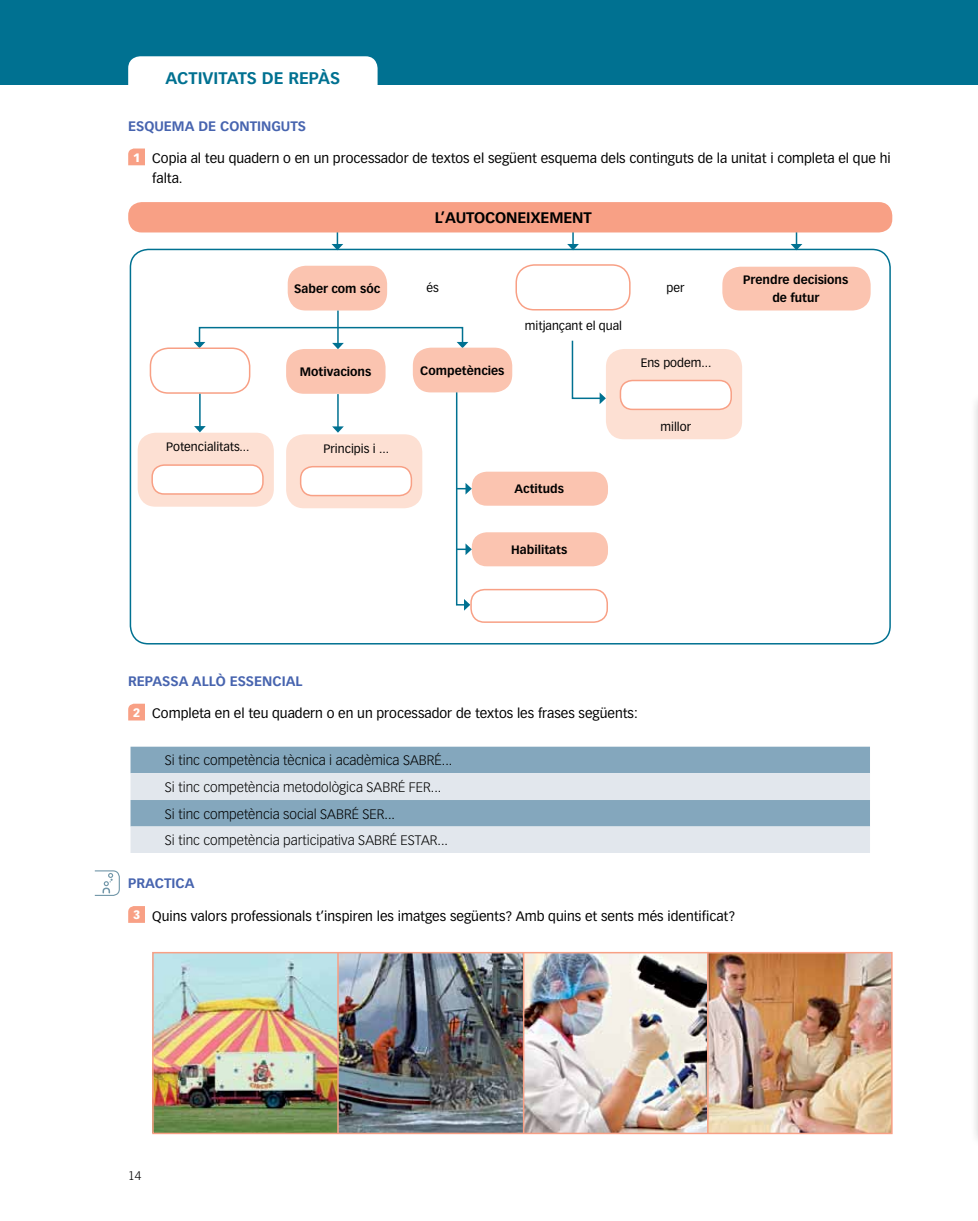
<style>
.page{position:relative;width:978px;height:1221px;background:#fff}
.page>*{position:absolute;margin:0;border:0;box-sizing:border-box;transform-origin:0 0}
.t1{font:700 16.5px "Vectora LT Std";color:#007191}
.t2{font:700 15px "Vectora LT Std";letter-spacing:-.01em;color:#000}
.t3{font:13.5px/19.5px "Vectora LT Std";color:#000}
.t4{font:300 13.5px/26.5px "Vectora LT Std";color:#000}
.t5{font:700 13.5px "Vectora LT Std";color:#4764af}
.t6{font:700 12px/18px "Vectora LT Std";color:#000;text-align:center}
.t7{font:12px "Vectora LT Std";color:#000}
.t8{font:300 12px "Trade Gothic LT Std";color:#000}
.s1{font-weight:900;font-size:12px;color:#fff}
</style>
<div class="page">
<div style="left:0;top:0;width:978px;height:85px;background:#007191"></div>
<div style="left:128px;top:56px;width:250px;height:29px;background:#fff"></div>
<svg style="left:128px;top:148px;width:17px;height:17px"></svg>
<svg style="left:128px;top:703px;width:17px;height:17px"></svg>
<svg style="left:128px;top:906px;width:17px;height:16px"></svg>
<img style="left:155px;top:954px;width:735px;height:177px">
<div style="left:152px;top:951px;width:741px;height:183px;border:2px solid #f8a085"></div>
<div style="left:130px;top:249px;width:761px;height:395px;border:2px solid #007191;border-radius:18px"></div>
<svg style="left:332px;top:232px;width:11px;height:18px"></svg>
<svg style="left:791px;top:232px;width:11px;height:18px"></svg>
<svg style="left:567px;top:232px;width:12px;height:18px"></svg>
<svg style="left:571px;top:340px;width:35px;height:64px"></svg>
<div style="left:199px;top:327px;width:264px;height:16px;border:2px solid #007191"></div>
<svg style="left:194px;top:342px;width:11px;height:5px"></svg>
<svg style="left:457px;top:342px;width:11px;height:5px"></svg>
<div style="left:128px;top:202px;width:764px;height:30px;background:#f8a085;border-radius:14px"></div>
<div style="left:288px;top:266px;width:99px;height:44px;background:#fbc4b0;border-radius:18px"></div>
<div style="left:722px;top:267px;width:149px;height:43px;background:#fbc4b0;border-radius:18px"></div>
<div style="left:150px;top:347px;width:100px;height:47px;border:2px solid #f8a085;border-radius:18px"></div>
<div style="left:515px;top:264px;width:116px;height:46px;border:2px solid #f8a085;border-radius:18px"></div>
<div style="left:606px;top:349px;width:136px;height:90px;background:#fde0d3;border-radius:18px"></div>
<div style="left:620px;top:380px;width:111px;height:29px;background:#fff;border-radius:12px"></div>
<div style="left:620px;top:380px;width:112px;height:30px;border:2px solid #f8a085;border-radius:12px"></div>
<hr style="left:337px;top:310px;width:2px;height:33px;background:#007191">
<svg style="left:332px;top:343px;width:12px;height:6px"></svg>
<hr style="left:337px;top:394px;width:2px;height:33px;background:#007191">
<svg style="left:332px;top:426px;width:12px;height:6px"></svg>
<div style="left:286px;top:349px;width:100px;height:45px;background:#fbc4b0;border-radius:18px"></div>
<div style="left:286px;top:434px;width:136px;height:74px;background:#fde0d3;border-radius:18px"></div>
<div style="left:301px;top:466px;width:110px;height:29px;background:#fff;border-radius:12px"></div>
<div style="left:300px;top:466px;width:112px;height:30px;border:2px solid #f8a085;border-radius:12px"></div>
<hr style="left:337px;top:952px;width:2px;height:181px;background:#f8a085">
<hr style="left:523px;top:952px;width:1px;height:181px;background:#f8a085">
<hr style="left:707px;top:951px;width:2px;height:181px;background:#f8a085">
<div style="left:413px;top:347px;width:99px;height:45px;background:#fbc4b0;border-radius:18px"></div>
<div style="left:472px;top:471px;width:136px;height:34px;background:#fbc4b0;border-radius:15px"></div>
<div style="left:472px;top:532px;width:136px;height:34px;background:#fbc4b0;border-radius:15px"></div>
<div style="left:470px;top:589px;width:138px;height:34px;border:2px solid #f8a085;border-radius:14px"></div>
<svg style="left:455px;top:392px;width:17px;height:218px"></svg>
<div style="left:131px;top:746px;width:739px;height:27px;background:#84a7bd"></div>
<svg style="left:131px;top:773px;width:739px;height:80px;background:#c3d2dd"></svg>
<div style="left:970px;top:391px;width:8px;height:757px;background:#f9f9f9"></div>
<hr style="left:977px;top:398px;width:1px;height:737px;background:#f2e4ce">
<div style="left:138px;top:432px;width:136px;height:74px;background:#fde0d3;border-radius:18px"></div>
<div style="left:152px;top:465px;width:111px;height:29px;background:#fff;border-radius:12px"></div>
<div style="left:151px;top:464px;width:113px;height:30px;border:2px solid #f8a085;border-radius:12px"></div>
<hr style="left:199px;top:394px;width:2px;height:33px;background:#007191">
<svg style="left:194px;top:426px;width:12px;height:6px"></svg>
<svg style="left:94px;top:870px;width:26px;height:26px"></svg>
<p class="t1" style="left:165px;top:68px;width:176px">ACTIVITATS DE REPÀS</p>
<p class="t5" style="left:128px;top:118px;width:179px">ESQUEMA DE CONTINGUTS</p>
<p class="t3" style="left:152px;top:149px;width:740px;text-indent:-19px"><span class="s1">1</span> Copia al teu quadern o en un processador de textos el següent esquema dels continguts de la unitat i completa el que hi falta.</p>
<p class="t2" style="left:435px;top:209px;width:159px">L’AUTOCONEIXEMENT</p>
<p class="t6" style="left:294px;top:279px;width:88px">Saber com sóc</p>
<p class="t6" style="left:743px;top:271px;width:107px">Prendre decisions de futur</p>
<p class="t7" style="left:426px;top:280px;width:14px">és</p>
<p class="t7" style="left:667px;top:280px;width:19px">per</p>
<p class="t7" style="left:166px;top:440px;width:85px">Potencialitats...</p>
<p class="t6" style="left:300px;top:363px;width:73px">Motivacions</p>
<p class="t7" style="left:323px;top:441px;width:67px">Principis i ...</p>
<p class="t6" style="left:420px;top:361px;width:86px">Competències</p>
<p class="t7" style="left:525px;top:319px;width:99px">mitjançant el qual</p>
<p class="t7" style="left:641px;top:355px;width:72px">Ens podem...</p>
<p class="t7" style="left:660px;top:419px;width:32px">millor</p>
<p class="t6" style="left:515px;top:480px;width:51px">Actituds</p>
<p class="t6" style="left:511px;top:540px;width:58px">Habilitats</p>
<p class="t5" style="left:128px;top:673px;width:176px">REPASSA ALLÒ ESSENCIAL</p>
<p class="t3" style="left:133px;top:703px;width:506px"><span class="s1">2</span> Completa en el teu quadern o en un processador de textos les frases següents:</p>
<p class="t4" style="left:165px;top:747px;width:289px">Si tinc competència tècnica i acadèmica SABRÉ...<br>Si tinc competència metodològica SABRÉ FER...<br>Si tinc competència social SABRÉ SER...<br>Si tinc competència participativa SABRÉ ESTAR...</p>
<p class="t5" style="left:128px;top:875px;width:68px">PRACTICA</p>
<p class="t3" style="left:133px;top:906px;width:604px"><span class="s1">3</span> Quins valors professionals t’inspiren les imatges següents? Amb quins et sents més identificat?</p>
<p class="t8" style="left:128px;top:1168px;width:15px">14</p>
</div>
